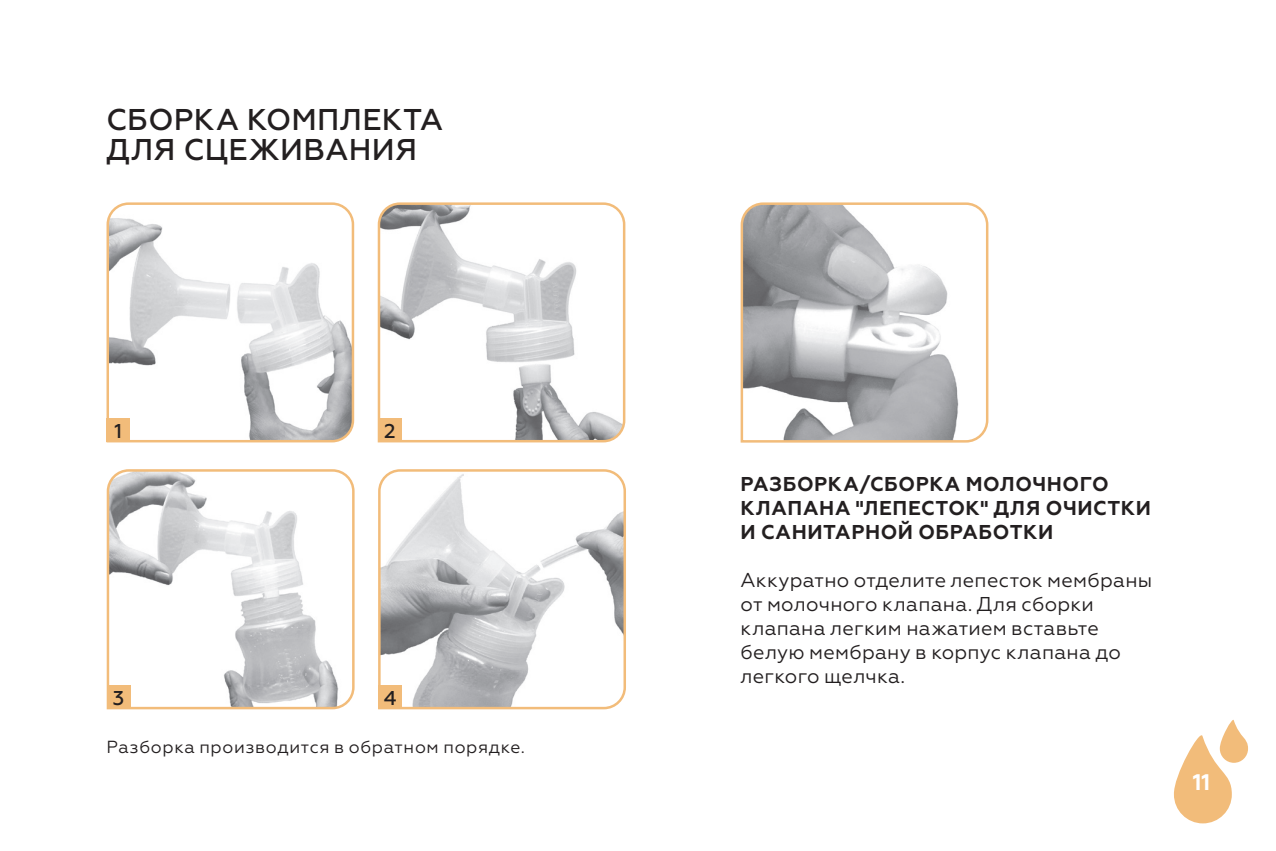
<style>
.page{position:relative;width:1276px;height:851px;background:#fff}
.page>*{position:absolute;margin:0;border:0;box-sizing:border-box;transform-origin:0 0}
.t1{font:500 30px/30px "Geometria";letter-spacing:.015em;color:#231f20}
.t2{font:700 22.5px "Geometria";color:#fff}
.t3{font:20px/24px "Geometria";letter-spacing:.015em;color:#231f20}
.t4{font:700 20px/24px "Geometria";letter-spacing:.03em;color:#231f20}
.t5{font:500 20px "Geometria";color:#231f20}
.t6{font:17.5px "Geometria";letter-spacing:.04em;color:#231f20}
</style>
<div class="page">
<svg style="left:377px;top:202px;width:249px;height:241px"></svg>
<svg style="left:106px;top:202px;width:249px;height:241px"></svg>
<svg style="left:378px;top:418px;width:24px;height:24px"></svg>
<svg style="left:106px;top:418px;width:24px;height:24px"></svg>
<svg style="left:378px;top:469px;width:248px;height:241px"></svg>
<svg style="left:106px;top:469px;width:249px;height:241px"></svg>
<svg style="left:378px;top:685px;width:24px;height:24px"></svg>
<svg style="left:107px;top:685px;width:24px;height:24px"></svg>
<svg style="left:740px;top:202px;width:249px;height:241px"></svg>
<svg style="left:1174px;top:719px;width:74px;height:104px"></svg>
<h1 class="t1" style="left:106px;top:104px;width:338px">СБОРКА КОМПЛЕКТА<br>ДЛЯ СЦЕЖИВАНИЯ</h1>
<p class="t5" style="left:114px;top:419px;width:9px">1</p>
<p class="t5" style="left:384px;top:419px;width:13px">2</p>
<p class="t5" style="left:113px;top:685px;width:13px">3</p>
<p class="t5" style="left:384px;top:685px;width:14px">4</p>
<p class="t6" style="left:106px;top:736px;width:420px">Разборка производится в обратном порядке.</p>
<p class="t4" style="left:740px;top:472px;width:412px">РАЗБОРКА/СБОРКА МОЛОЧНОГО<br>КЛАПАНА "ЛЕПЕСТОК" ДЛЯ ОЧИСТКИ<br>И САНИТАРНОЙ ОБРАБОТКИ</p>
<p class="t3" style="left:740px;top:567px;width:413px">Аккуратно отделите лепесток мембраны от молочного клапана. Для сборки клапана легким нажатием вставьте белую мембрану в корпус клапана до легкого щелчка.</p>
<p class="t2" style="left:1192px;top:768px;width:19px">11</p>
</div>
